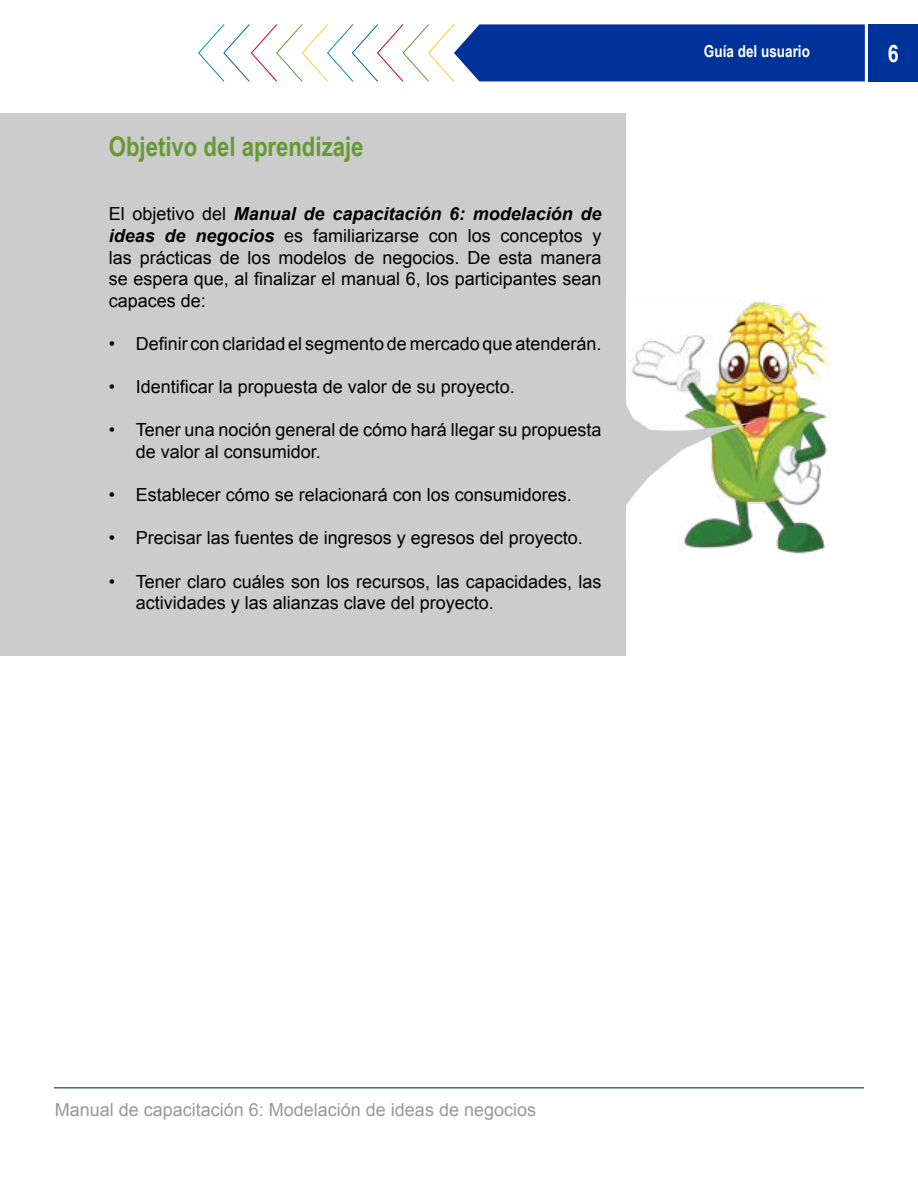
<style>
.page{position:relative;width:918px;height:1188px;background:#fff}
.page>*{position:absolute;margin:0;border:0;box-sizing:border-box;transform-origin:0 0}
.t1{font:700 27px "Arial Narrow";color:#693}
.t2{font:700 24px "Arial Narrow";color:#fff}
.t3{font:18px/21.6px "Arial";color:#000}
.t4{font:18px "Arial";color:#999}
.t5{font:700 16.5px "Arial Narrow";color:#fff}
.s1{font-weight:700;font-style:italic}
</style>
<div class="page">
<hr style="left:54px;top:1087px;width:810px;height:1px;background:#036">
<svg style="left:198px;top:24px;width:667px;height:58px"></svg>
<div style="left:868px;top:24px;width:50px;height:58px;background:#039"></div>
<div style="left:0;top:113px;width:626px;height:543px;background:#ccc"></div>
<img style="left:632px;top:300px;width:199px;height:254px">
<img style="left:626px;top:359px;width:132px;height:183px">
<h1 class="t1" style="left:109px;top:126px;width:256px">Objetivo del aprendizaje</h1>
<p class="t3" style="left:109px;top:203px;width:494px;text-align:justify">El objetivo del <span class="s1">Manual de capacitación 6: modelación de ideas de negocios</span> es familiarizarse con los conceptos y las prácticas de los modelos de negocios. De esta manera se espera que, al finalizar el manual 6, los participantes sean capaces de:</p>
<p class="t3" style="left:109px;top:333px;width:494px">• Definir con claridad el segmento de mercado que atenderán.</p>
<p class="t3" style="left:109px;top:376px;width:408px">• Identificar la propuesta de valor de su proyecto.</p>
<p class="t3" style="left:136px;top:419px;width:467px;text-indent:-27px">• Tener una noción general de cómo hará llegar su propuesta de valor al consumidor.</p>
<p class="t3" style="left:109px;top:484px;width:465px">• Establecer cómo se relacionará con los consumidores.</p>
<p class="t3" style="left:109px;top:527px;width:476px">• Precisar las fuentes de ingresos y egresos del proyecto.</p>
<p class="t3" style="left:136px;top:571px;width:467px;text-indent:-27px">• Tener claro cuáles son los recursos, las capacidades, las actividades y las alianzas clave del proyecto.</p>
<p class="t5" style="left:704px;top:39px;width:108px">Guía del usuario</p>
<h2 class="t2" style="left:888px;top:35px;width:12px">6</h2>
<p class="t4" style="left:55px;top:1098px;width:483px">Manual de capacitación 6: Modelación de ideas de negocios</p>
</div>
